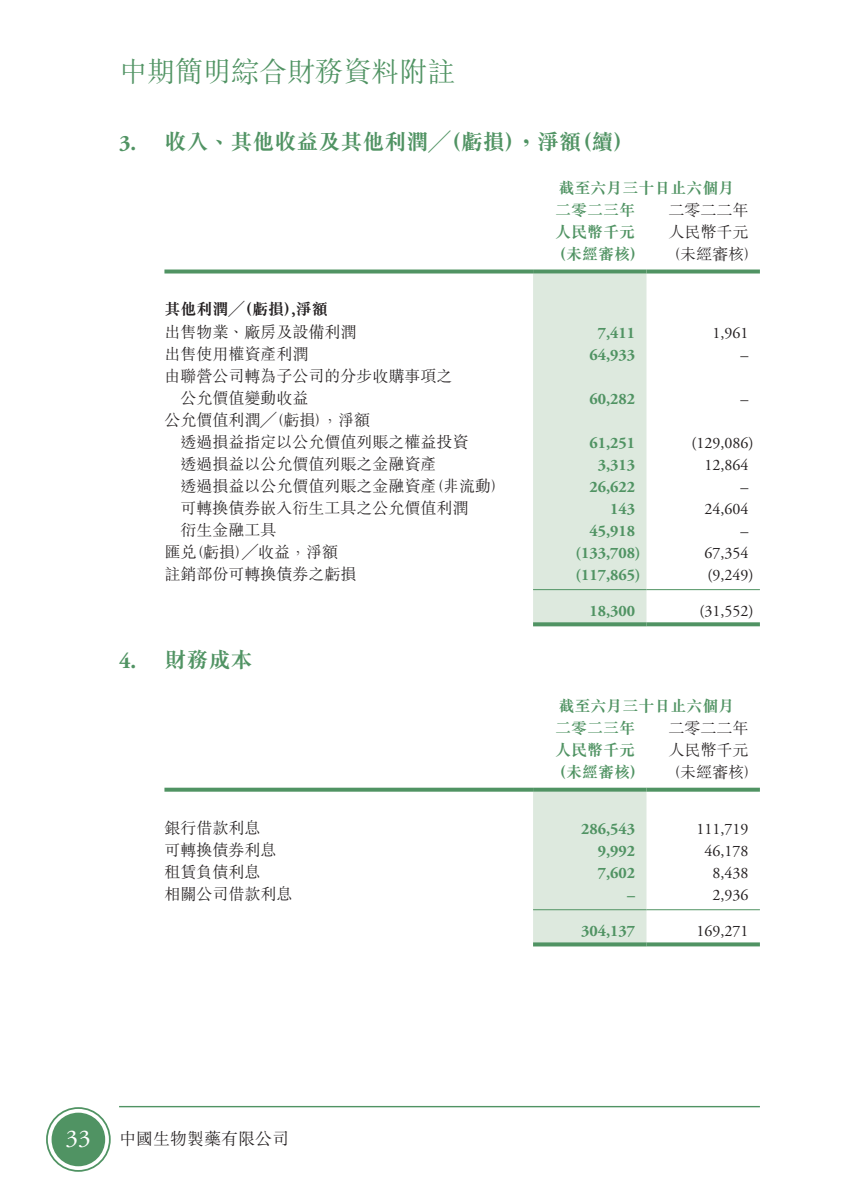
<style>
.page{position:relative;width:845px;height:1191px;background:#fff}
.page>*{position:absolute;margin:0;border:0;box-sizing:border-box;transform-origin:0 0}
.t1{font:300 28px "M Sung HK";color:#509363}
.t2{font:24px "Adobe Garamond Pro";color:#fff;scale:1.05 1}
.t3{font:700 22px "M Sung HK";color:#509363}
.t4{font:700 22px "Adobe Garamond Pro";color:#509363}
.t5{font:300 17px "M Sung HK";color:#231f20}
.t6{font:300 16px/22px "M Sung HK";color:#231f20}
.t7{font:700 16px "Adobe Garamond Pro";color:#509363}
.t8{font:16px "Adobe Garamond Pro";color:#231f20}
.t9{font:700 16px "M Sung HK";color:#509363}
.t10{font:700 16px "M Sung HK";color:#231f20}
.s1{font-family:"Adobe Garamond Pro"}
</style>
<div class="page">
<hr style="left:119px;top:1106px;width:641px;height:1px;background:#509363">
<div style="left:52px;top:1112px;width:53px;height:54px;background:#509363;border-radius:50%"></div>
<div style="left:46px;top:1107px;width:65px;height:64px;border:2px solid #509363;border-radius:50%"></div>
<div style="left:533px;top:273px;width:113px;height:349px;background:#dde9de"></div>
<svg style="left:164px;top:269px;width:369px;height:4px"></svg>
<svg style="left:533px;top:269px;width:113px;height:4px"></svg>
<svg style="left:646px;top:269px;width:114px;height:4px"></svg>
<hr style="left:533px;top:589px;width:113px;height:1px;background:#509363">
<hr style="left:646px;top:589px;width:114px;height:1px;background:#509363">
<svg style="left:533px;top:622px;width:113px;height:4px"></svg>
<svg style="left:646px;top:622px;width:114px;height:4px"></svg>
<div style="left:533px;top:791px;width:113px;height:151px;background:#dde9de"></div>
<svg style="left:164px;top:787px;width:369px;height:4px"></svg>
<svg style="left:533px;top:787px;width:113px;height:4px"></svg>
<svg style="left:646px;top:787px;width:114px;height:4px"></svg>
<hr style="left:533px;top:909px;width:113px;height:1px;background:#509363">
<hr style="left:646px;top:909px;width:114px;height:1px;background:#509363">
<svg style="left:533px;top:942px;width:113px;height:4px"></svg>
<svg style="left:646px;top:942px;width:114px;height:4px"></svg>
<h1 class="t1" style="left:119px;top:52px;width:338px">中期簡明綜合財務資料附註</h1>
<h3 class="t4" style="left:119px;top:130px;width:19px">3.</h3>
<h3 class="t4" style="left:119px;top:648px;width:19px">4.</h3>
<h3 class="t3" style="left:164px;top:127px;width:418px">收入、其他收益及其他利潤╱（虧損，）淨額</h3>
<h3 class="t3" style="left:572px;top:127px;width:63px">（續(</h3>
<p class="t9" style="left:558px;top:177px;width:177px">截至六月三十日止六個月</p>
<p class="t6" style="left:668px;top:198px;width:81px">二零二二年</p>
<p class="t9" style="left:555px;top:199px;width:81px">二零二三年</p>
<p class="t9" style="left:555px;top:221px;width:81px">人民幣千元</p>
<p class="t6" style="left:668px;top:220px;width:81px">人民幣千元</p>
<p class="t9" style="left:551px;top:243px;width:94px">（未經審核）</p>
<p class="t6" style="left:665px;top:242px;width:95px">（未經審核(</p>
<p class="t10" style="left:164px;top:298px;width:136px">其他利潤╱（虧損 <span class="s1">,</span>）</p>
<p class="t10" style="left:296px;top:298px;width:33px">淨額</p>
<p class="t6" style="left:164px;top:320px;width:193px">出售物業、廠房及設備利潤</p>
<p class="t7" style="left:598px;top:323px;width:39px">7,411</p>
<p class="t8" style="left:712px;top:323px;width:37px">1,961</p>
<p class="t6" style="left:164px;top:342px;width:289px">出售使用權資產利潤<br>由聯營公司轉為子公司的分步收購事項之</p>
<p class="t7" style="left:589px;top:345px;width:47px">64,933</p>
<p class="t8" style="left:740px;top:345px;width:9px">–</p>
<p class="t6" style="left:164px;top:386px;width:207px;text-indent:16px">公允價值變動收益<br>公允價值利潤╱（虧損，）淨額</p>
<p class="t7" style="left:589px;top:389px;width:47px">60,282</p>
<p class="t8" style="left:740px;top:389px;width:9px">–</p>
<p class="t6" style="left:180px;top:430px;width:289px">透過損益指定以公允價值列賬之權益投資</p>
<p class="t7" style="left:589px;top:433px;width:47px">61,251</p>
<p class="t8" style="left:691px;top:433px;width:64px">)129,086(</p>
<p class="t6" style="left:180px;top:452px;width:257px">透過損益以公允價值列賬之金融資產</p>
<p class="t7" style="left:598px;top:455px;width:39px">3,313</p>
<p class="t8" style="left:704px;top:455px;width:45px">12,864</p>
<p class="t6" style="left:180px;top:474px;width:257px">透過損益以公允價值列賬之金融資產</p>
<p class="t6" style="left:429px;top:474px;width:79px">（非流動(</p>
<p class="t7" style="left:589px;top:477px;width:47px">26,622</p>
<p class="t8" style="left:740px;top:477px;width:9px">–</p>
<p class="t6" style="left:180px;top:496px;width:289px">可轉換債券嵌入衍生工具之公允價值利潤</p>
<p class="t7" style="left:610px;top:499px;width:26px">143</p>
<p class="t8" style="left:704px;top:499px;width:45px">24,604</p>
<p class="t6" style="left:180px;top:518px;width:97px">衍生金融工具</p>
<p class="t7" style="left:589px;top:521px;width:47px">45,918</p>
<p class="t8" style="left:740px;top:521px;width:9px">–</p>
<p class="t6" style="left:189px;top:540px;width:151px">（虧損）╱收益，淨額</p>
<p class="t6" style="left:164px;top:540px;width:33px">匯兌</p>
<p class="t7" style="left:575px;top:543px;width:66px">)133,708(</p>
<p class="t8" style="left:704px;top:543px;width:45px">67,354</p>
<p class="t6" style="left:164px;top:562px;width:193px">註銷部份可轉換債券之虧損</p>
<p class="t7" style="left:575px;top:565px;width:66px">)117,865(</p>
<p class="t8" style="left:707px;top:565px;width:48px">)9,249(</p>
<p class="t7" style="left:589px;top:601px;width:47px">18,300</p>
<p class="t8" style="left:699px;top:601px;width:56px">)31,552(</p>
<h3 class="t3" style="left:164px;top:645px;width:89px">財務成本</h3>
<p class="t9" style="left:558px;top:695px;width:177px">截至六月三十日止六個月</p>
<p class="t6" style="left:668px;top:716px;width:81px">二零二二年</p>
<p class="t9" style="left:555px;top:717px;width:81px">二零二三年</p>
<p class="t9" style="left:555px;top:739px;width:81px">人民幣千元</p>
<p class="t6" style="left:668px;top:738px;width:81px">人民幣千元</p>
<p class="t9" style="left:551px;top:761px;width:94px">（未經審核）</p>
<p class="t6" style="left:665px;top:760px;width:95px">（未經審核(</p>
<p class="t6" style="left:164px;top:816px;width:97px">銀行借款利息</p>
<p class="t7" style="left:581px;top:819px;width:56px">286,543</p>
<p class="t8" style="left:696px;top:819px;width:53px">111,719</p>
<p class="t6" style="left:164px;top:838px;width:113px">可轉換債券利息</p>
<p class="t7" style="left:598px;top:841px;width:39px">9,992</p>
<p class="t8" style="left:704px;top:841px;width:45px">46,178</p>
<p class="t6" style="left:164px;top:860px;width:97px">租賃負債利息</p>
<p class="t7" style="left:598px;top:863px;width:39px">7,602</p>
<p class="t8" style="left:712px;top:863px;width:37px">8,438</p>
<p class="t6" style="left:164px;top:882px;width:129px">相關公司借款利息</p>
<p class="t7" style="left:627px;top:885px;width:9px">–</p>
<p class="t8" style="left:712px;top:885px;width:37px">2,936</p>
<p class="t7" style="left:581px;top:921px;width:56px">304,137</p>
<p class="t8" style="left:696px;top:921px;width:53px">169,271</p>
<h2 class="t2" style="left:59px;top:1123px;width:32px">3333</h2>
<p class="t5" style="left:119px;top:1127px;width:171px">中國生物製藥有限公司</p>
</div>
